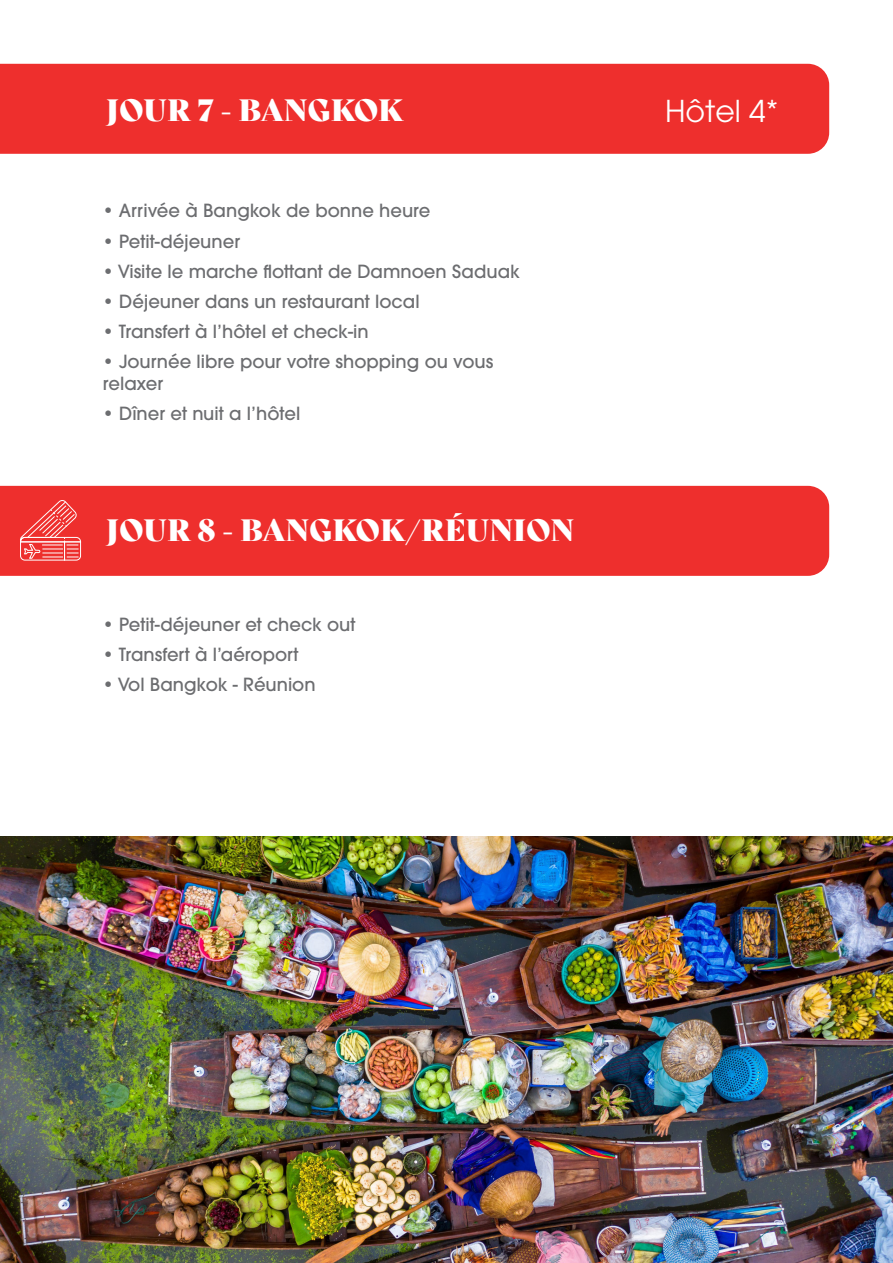
<style>
.page{position:relative;width:893px;height:1263px;background:#fff}
.page>*{position:absolute;margin:0;border:0;box-sizing:border-box;transform-origin:0 0}
.t1{font:30px "Bely Display";color:#fff}
.t2{font:30px "ITC Avant Garde Pro";color:#fff}
.t3{font:500 18px/21.6px "ITC Avant Garde Pro";color:#6c6d70}
</style>
<div class="page">
<div style="left:0;top:64px;width:829px;height:90px;background:#ee2f2d"></div>
<div style="left:0;top:486px;width:829px;height:90px;background:#ee2f2d"></div>
<svg style="left:20px;top:500px;width:61px;height:61px"></svg>
<img style="left:0;top:837px;width:893px;height:426px">
<h1 class="t1" style="left:106px;top:86px;width:299px">JOUR 7 - BANGKOK</h1>
<h1 class="t2" style="left:665px;top:92px;width:115px">Hôtel 4*</h1>
<p class="t3" style="left:103px;top:200px;width:329px">• Arrivée à Bangkok de bonne heure</p>
<p class="t3" style="left:103px;top:230px;width:139px">• Petit-déjeuner</p>
<p class="t3" style="left:103px;top:260px;width:419px">• Visite le marche flottant de Damnoen Saduak</p>
<p class="t3" style="left:103px;top:290px;width:318px">• Déjeuner dans un restaurant local</p>
<p class="t3" style="left:103px;top:320px;width:267px">• Transfert à l’hôtel et check-in</p>
<p class="t3" style="left:103px;top:350px;width:392px">• Journée libre pour votre shopping ou vous relaxer</p>
<p class="t3" style="left:103px;top:402px;width:199px">• Dîner et nuit a l’hôtel</p>
<h1 class="t1" style="left:106px;top:506px;width:470px">JOUR 8 - BANGKOK/RÉUNION</h1>
<p class="t3" style="left:103px;top:614px;width:254px">• Petit-déjeuner et check out</p>
<p class="t3" style="left:103px;top:644px;width:197px">• Transfert à l’aéroport</p>
<p class="t3" style="left:103px;top:674px;width:214px">• Vol Bangkok - Réunion</p>
</div>
